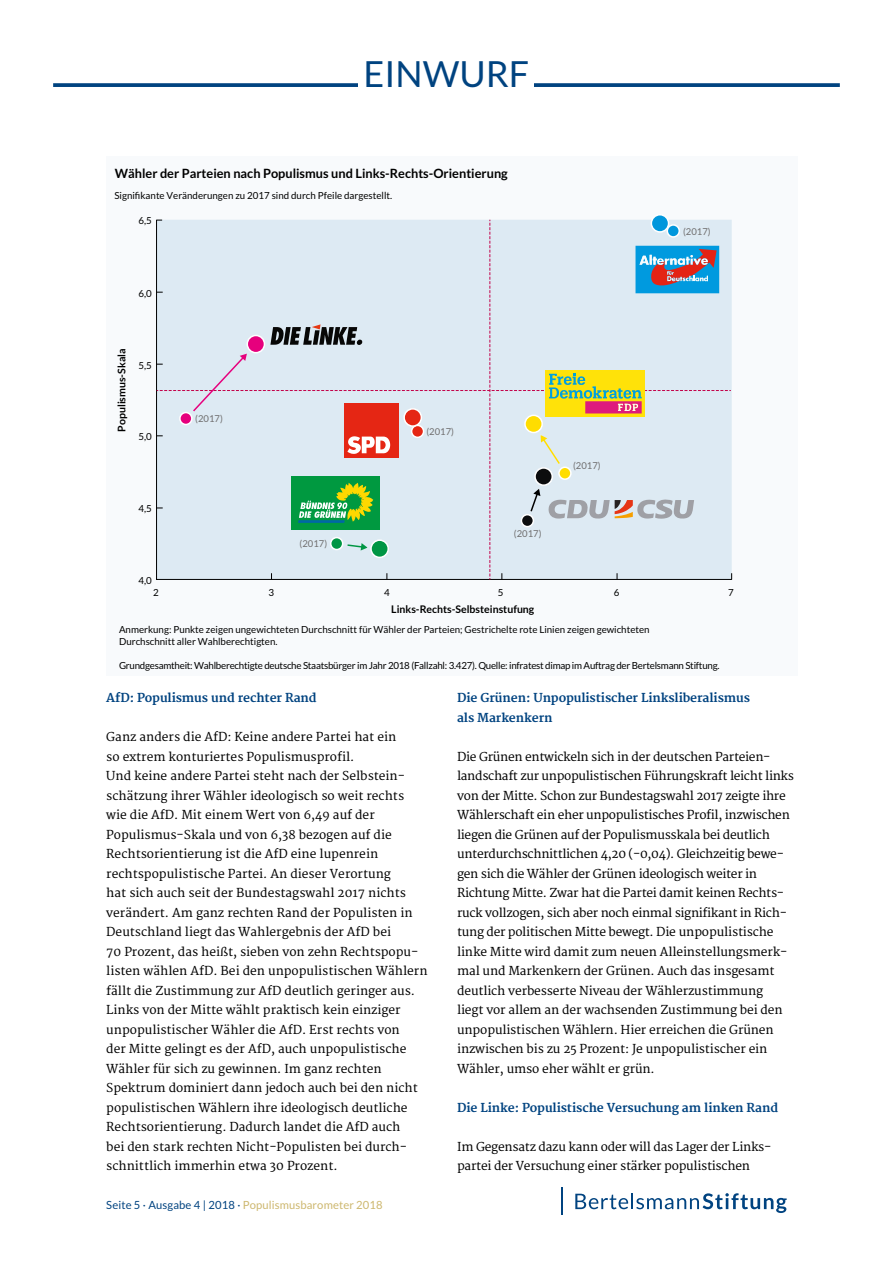
<style>
.page{position:relative;width:893px;height:1263px;background:#fff}
.page>*{position:absolute;margin:0;border:0;box-sizing:border-box;transform-origin:0 0}
.t1{font:36px "Lato";color:#004380}
.t2{font:700 12.75px "Lato";color:#000}
.t3{font:12px/19.5px "Merriweather";color:#000}
.t4{font:12px/19.5px "Merriweather";letter-spacing:-.025em;color:#000}
.t5{font:700 12px/19.5px "Merriweather";letter-spacing:-.01em;color:#004380}
.t6{font:12px/19.5px "Merriweather";letter-spacing:-.02em;color:#000}
.t7{font:11.25px "Lato";letter-spacing:.01em;color:#cdb76e}
.t8{font:700 10.5px "Lato";color:#000}
.t9{font:9.75px/11.7px "Lato";color:#000}
.t10{font:9.75px "Lato";letter-spacing:-.025em;color:#000}
.t11{font:9.45px "Lato";color:#706f6f}
.s1{color:#004380}
</style>
<div class="page">
<svg style="left:53px;top:83px;width:787px;height:4px;background:#0f4e87"></svg>
<div style="left:359px;top:51px;width:175px;height:43px;background:#fff"></div>
<svg style="left:575px;top:1193px;width:212px;height:20px"></svg>
<hr style="left:561px;top:1187px;width:2px;height:28px;background:#004380">
<div style="left:106px;top:157px;width:691px;height:519px;background:#f8fafc"></div>
<svg style="left:651px;top:215px;width:18px;height:17px"></svg>
<div style="left:651px;top:214px;width:18px;height:19px;border:2px solid #fff;border-radius:50%"></div>
<svg style="left:156px;top:220px;width:576px;height:359px;background:#d2dee1"></svg>
<h1 class="t1" style="left:364px;top:54px;width:167px">EINWURF</h1>
<p class="t2" style="left:115px;top:166px;width:394px">Wähler der Parteien nach Populismus und Links-Rechts-Orientierung</p>
<p class="t9" style="left:114px;top:189px;width:279px">Signifikante Veränderungen zu 2017 sind durch Pfeile dargestellt.</p>
<p class="t9" style="left:138px;top:215px;width:15px">6,5</p>
<p class="t9" style="left:138px;top:287px;width:15px">6,0</p>
<p class="t8" style="left:116px;top:432px;width:85px;rotate:-90deg">Populismus-Skala</p>
<p class="t9" style="left:138px;top:359px;width:15px">5,5</p>
<p class="t9" style="left:138px;top:431px;width:15px">5,0</p>
<p class="t9" style="left:138px;top:503px;width:15px">4,5</p>
<p class="t9" style="left:138px;top:574px;width:15px">4,0</p>
<p class="t11" style="left:195px;top:414px;width:29px">(2017)</p>
<p class="t11" style="left:300px;top:539px;width:29px">(2017)</p>
<p class="t11" style="left:426px;top:426px;width:29px">(2017)</p>
<p class="t11" style="left:514px;top:529px;width:29px">(2017)</p>
<p class="t11" style="left:573px;top:460px;width:29px">(2017)</p>
<p class="t11" style="left:683px;top:226px;width:29px">(2017)</p>
<p class="t9" style="left:153px;top:587px;width:7px">2</p>
<p class="t9" style="left:269px;top:587px;width:7px">3</p>
<p class="t9" style="left:384px;top:587px;width:7px">4</p>
<p class="t9" style="left:498px;top:587px;width:7px">5</p>
<p class="t9" style="left:614px;top:587px;width:7px">6</p>
<p class="t9" style="left:728px;top:587px;width:7px">7</p>
<p class="t8" style="left:391px;top:604px;width:145px">Links-Rechts-Selbsteinstufung</p>
<p class="t9" style="left:119px;top:624px;width:532px">Anmerkung: Punkte zeigen ungewichteten Durchschnitt für Wähler der Parteien; Gestrichelte rote Linien zeigen gewichteten<br>Durchschnitt aller Wahlberechtigten.</p>
<p class="t10" style="left:119px;top:660px;width:602px">Grundgesamtheit: Wahlberechtigte deutsche Staatsbürger im Jahr 2018 (Fallzahl: 3.427). Quelle: infratest dimap im Auftrag der Bertelsmann Stiftung.</p>
<p class="t5" style="left:106px;top:689px;width:212px">AfD: Populismus und rechter Rand</p>
<p class="t3" style="left:106px;top:728px;width:323px">Ganz anders die AfD: Keine andere Partei hat ein<br>so extrem konturiertes Populismusprofil.<br>Und keine andere Partei steht nach der Selbstein&shy;schätzung ihrer Wähler ideologisch so weit rechts wie die AfD. Mit einem Wert von 6,49 auf der Populismus-Skala und von 6,38 bezogen auf die Rechtsorientierung ist die AfD eine lupenrein rechtspopulistische Partei. An dieser Verortung<br>hat sich auch seit der Bundestagswahl 2017 nichts verändert. Am ganz rechten Rand der Populisten in Deutschland liegt das Wahlergebnis der AfD bei<br>70 Prozent, das heißt, sieben von zehn Rechtspopu&shy;listen wählen AfD. Bei den unpopulistischen Wählern fällt die Zustimmung zur AfD deutlich geringer aus.<br>Links von der Mitte wählt praktisch kein einziger unpopulistischer Wähler die AfD. Erst rechts von<br>der Mitte gelingt es der AfD, auch unpopulistische Wähler für sich zu gewinnen. Im ganz rechten Spektrum dominiert dann jedoch auch bei den nicht populistischen Wählern ihre ideologisch deutliche Rechtsorientierung. Dadurch landet die AfD auch<br>bei den stark rechten Nicht-Populisten bei durch&shy;schnittlich immerhin etwa 30 Prozent.</p>
<p class="t7" style="left:106px;top:1199px;width:278px"><span class="s1">Seite 5 · Ausgabe 4 | 2018 ·</span> Populismusbarometer 2018</p>
<p class="t5" style="left:457px;top:689px;width:294px">Die Grünen: Unpopulistischer Linksliberalismus als Markenkern</p>
<p class="t4" style="left:457px;top:747px;width:338px">Die Grünen entwickeln sich in der deutschen Parteien&shy;landschaft zur unpopulistischen Führungskraft leicht links von der Mitte. Schon zur Bundestagswahl 2017 zeigte ihre Wählerschaft ein eher unpopulistisches Profil, inzwischen liegen die Grünen auf der Populismusskala bei deutlich unterdurchschnittlichen 4,20 (-0,04). Gleichzeitig bewe&shy;gen sich die Wähler der Grünen ideologisch weiter in Richtung Mitte. Zwar hat die Partei damit keinen Rechts&shy;ruck vollzogen, sich aber noch einmal signifikant in Rich&shy;tung der politischen Mitte bewegt. Die unpopulistische linke Mitte wird damit zum neuen Alleinstellungsmerk&shy;mal und Markenkern der Grünen. Auch das insgesamt deutlich verbesserte Niveau der Wählerzustimmung<br>liegt vor allem an der wachsenden Zustimmung bei den unpopulistischen Wählern. Hier erreichen die Grünen inzwischen bis zu 25 Prozent: Je unpopulistischer ein Wähler, umso eher wählt er grün.</p>
<p class="t5" style="left:457px;top:1098px;width:323px">Die Linke: Populistische Versuchung am linken Rand</p>
<p class="t6" style="left:457px;top:1137px;width:316px">Im Gegensatz dazu kann oder will das Lager der Links&shy;partei der Versuchung einer stärker populistischen</p>
</div>
